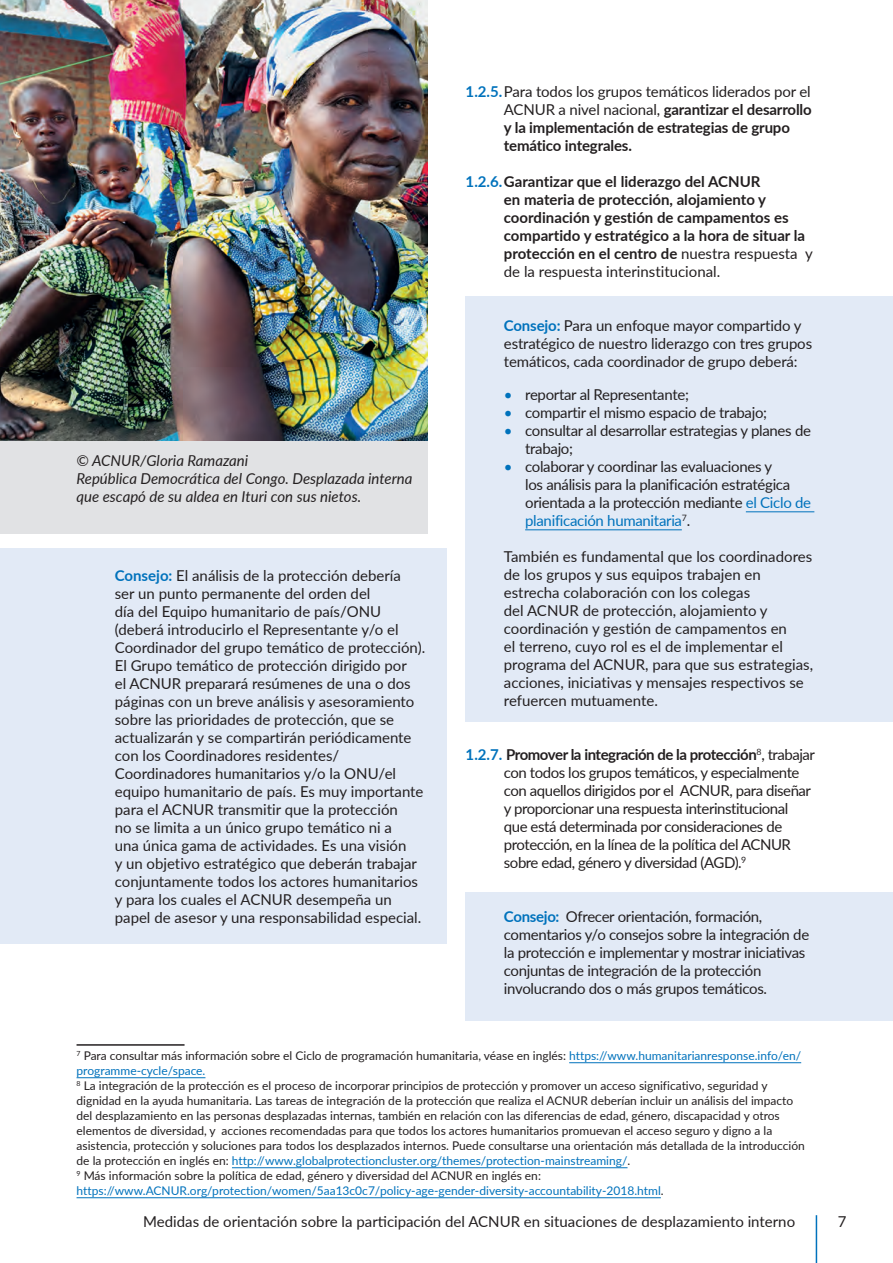
<style>
.page{position:relative;width:893px;height:1263px;background:#fff}
.page>*{position:absolute;margin:0;border:0;box-sizing:border-box;transform-origin:0 0}
.t1{font:15px/18px "Lato";color:#231f20}
.t2{font:15px/18px "Lato";letter-spacing:-.02em;color:#231f20}
.t3{font:700 15px/18px "Lato";color:#231f20}
.t4{font:15px/18px "Lato";letter-spacing:-.03em;color:#231f20}
.t5{font:italic 15px/18px "Lato";color:#231f20}
.t6{font:12px/15px "Lato";color:#231f20}
.s1{font-weight:700;color:#0072bc}
.s2{color:#0072bc}
.s3{font-weight:400}
.s4{font-weight:700}
</style>
<div class="page">
<hr style="left:816px;top:1215px;width:1px;height:48px;background:#0072bc">
<div style="left:0;top:549px;width:446px;height:395px;background:#e2eaf6"></div>
<div style="left:466px;top:891px;width:427px;height:129px;background:#e2eaf6"></div>
<div style="left:466px;top:297px;width:427px;height:425px;background:#e2eaf6"></div>
<hr style="left:77px;top:1044px;width:108px;height:2px;background:#231f20">
<hr style="left:569px;top:1062px;width:232px;height:1px;background:#0072bc">
<hr style="left:77px;top:1077px;width:128px;height:1px;background:#0072bc">
<hr style="left:232px;top:1167px;width:395px;height:1px;background:#0072bc">
<hr style="left:77px;top:1197px;width:584px;height:1px;background:#0072bc">
<hr style="left:746px;top:511px;width:68px;height:1px;background:#0072bc">
<hr style="left:525px;top:529px;width:157px;height:1px;background:#0072bc">
<img style="left:0;top:0;width:427px;height:442px">
<div style="left:0;top:442px;width:427px;height:92px;background:#e1e2e4"></div>
<p class="t5" style="left:77px;top:451px;width:337px">© ACNUR/Gloria Ramazani<br>República Democrática del Congo. Desplazada interna que escapó de su aldea en Ituri con sus nietos.</p>
<p class="t1" style="left:115px;top:566px;width:312px"><span class="s1">Consejo:</span> El análisis de la protección debería<br>ser un punto permanente del orden del<br>día del Equipo humanitario de país/ONU (deberá introducirlo el Representante y/o el Coordinador del grupo temático de protección).<br>El Grupo temático de protección dirigido por<br>el ACNUR preparará resúmenes de una o dos páginas con un breve análisis y asesoramiento sobre las prioridades de protección, que se actualizarán y se compartirán periódicamente con los Coordinadores residentes/ Coordinadores humanitarios y/o la ONU/el equipo humanitario de país. Es muy importante para el ACNUR transmitir que la protección<br>no se limita a un único grupo temático ni a<br>una única gama de actividades. Es una visión<br>y un objetivo estratégico que deberán trabajar conjuntamente todos los actores humanitarios y para los cuales el ACNUR desempeña un papel de asesor y una responsabilidad especial.</p>
<p class="t3" style="left:504px;top:82px;width:309px;text-indent:-38px"><span class="s2">1.2.5.</span><span class="s3">Para todos los grupos temáticos liderados por el ACNUR a nivel nacional,</span> garantizar el desarrollo y la implementación de estrategias de grupo temático integrales.</p>
<p class="t3" style="left:504px;top:172px;width:310px;text-indent:-38px"><span class="s2">1.2.6.</span>Garantizar que el liderazgo del ACNUR<br>en materia de protección, alojamiento y coordinación y gestión de campamentos es compartido y estratégico a la hora de situar la protección en el centro de <span class="s3">nuestra respuesta y de la respuesta interinstitucional.</span></p>
<p class="t1" style="left:504px;top:316px;width:310px"><span class="s1">Consejo:</span> Para un enfoque mayor compartido y estratégico de nuestro liderazgo con tres grupos temáticos, cada coordinador de grupo deberá:</p>
<p class="t2" style="left:504px;top:385px;width:187px"><span class="s2">•</span> reportar al Representante;</p>
<p class="t2" style="left:504px;top:403px;width:265px"><span class="s2">•</span> compartir el mismo espacio de trabajo;</p>
<p class="t2" style="left:525px;top:421px;width:287px;text-indent:-21px"><span class="s2">•</span> consultar al desarrollar estrategias y planes de trabajo;</p>
<p class="t2" style="left:525px;top:457px;width:287px;text-indent:-21px"><span class="s2">•</span> colaborar y coordinar las evaluaciones y<br>los análisis para la planificación estratégica orientada a la protección mediante <span class="s2">el Ciclo de planificación humanitaria</span><sup>7</sup>.</p>
<p class="t1" style="left:504px;top:547px;width:311px">También es fundamental que los coordinadores de los grupos y sus equipos trabajen en estrecha colaboración con los colegas<br>del ACNUR de protección, alojamiento y coordinación y gestión de campamentos en<br>el terreno, cuyo rol es el de implementar el programa del ACNUR, para que sus estrategias, acciones, iniciativas y mensajes respectivos se refuercen mutuamente.</p>
<p class="t4" style="left:504px;top:745px;width:313px;text-indent:-38px"><span class="s1">1.2.7.</span> <span class="s4">Promover la integración de la protección</span><sup>8</sup>, trabajar con todos los grupos temáticos, y especialmente con aquellos dirigidos por el ACNUR, para diseñar y proporcionar una respuesta interinstitucional que está determinada por consideraciones de protección, en la línea de la política del ACNUR sobre edad, género y diversidad (AGD).<sup>9</sup></p>
<p class="t2" style="left:504px;top:907px;width:307px"><span class="s1">Consejo:</span> Ofrecer orientación, formación, comentarios y/o consejos sobre la integración de la protección e implementar y mostrar iniciativas conjuntas de integración de la protección involucrando dos o más grupos temáticos.</p>
<p class="t6" style="left:77px;top:1047px;width:730px"><sup>7</sup> Para consultar más información sobre el Ciclo de programación humanitaria, véase en inglés: <span class="s2">https://www.humanitarianresponse.info/en/ programme-cycle/space.<br></span><sup>8</sup> La integración de la protección es el proceso de incorporar principios de protección y promover un acceso significativo, seguridad y dignidad en la ayuda humanitaria. Las tareas de integración de la protección que realiza el ACNUR deberían incluir un análisis del impacto del desplazamiento en las personas desplazadas internas, también en relación con las diferencias de edad, género, discapacidad y otros elementos de diversidad, y acciones recomendadas para que todos los actores humanitarios promuevan el acceso seguro y digno a la asistencia, protección y soluciones para todos los desplazados internos. Puede consultarse una orientación más detallada de la introducción de la protección en inglés en: <span class="s2">http://www.globalprotectioncluster.org/themes/protection-mainstreaming/</span>.<br><sup>9</sup> Más información sobre la política de edad, género y diversidad del ACNUR en inglés en: <span class="s2">https://www.ACNUR.org/protection/women/5aa13c0c7/policy-age-gender-diversity-accountability-2018.html</span>.</p>
<p class="t1" style="left:143px;top:1212px;width:653px">Medidas de orientación sobre la participación del ACNUR en situaciones de desplazamiento interno</p>
<p class="t1" style="left:838px;top:1212px;width:10px">7</p>
</div>
